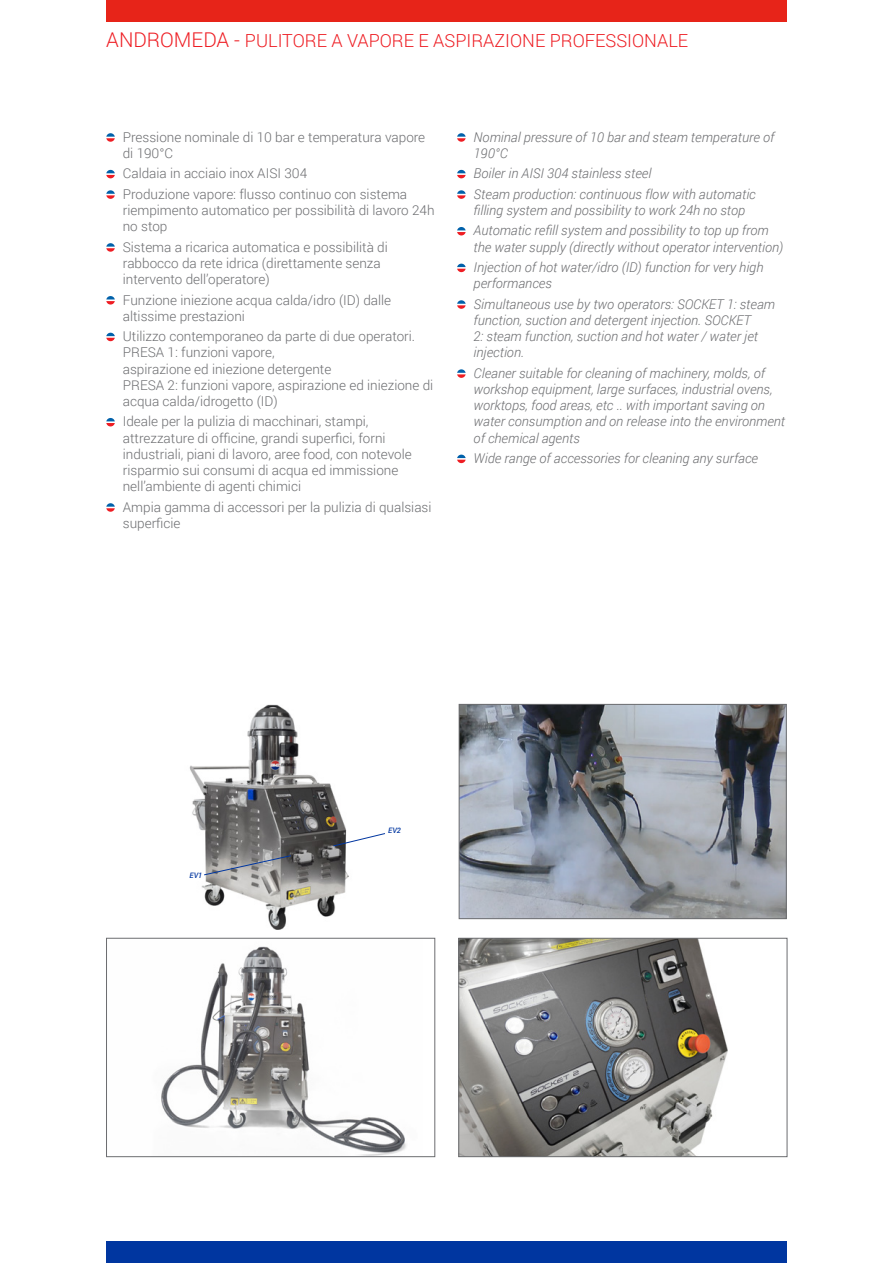
<style>
.page{position:relative;width:893px;height:1263px;background:#fff}
.page>*{position:absolute;margin:0;border:0;box-sizing:border-box;transform-origin:0 0}
.RIFERIMENTO_CAPITOLO{font:300 18px "Roboto";color:#ee1d23}
.t1{font:300 13.5px/16.2px "Roboto";color:#6c6d70}
.t2{font:italic 300 13.5px/16.2px "Roboto";color:#6c6d70}
.t3{font:italic 500 7.5px "Roboto";color:#0036a0}
.s1{font-size:20.4px}
</style>
<div class="page">
<div style="left:106px;top:0;width:681px;height:21px;background:#e72419"></div>
<div style="left:106px;top:1242px;width:681px;height:21px;background:#0036a0"></div>
<img style="left:189px;top:704px;width:160px;height:226px">
<img style="left:460px;top:940px;width:268px;height:215px">
<div style="left:458px;top:938px;width:329px;height:219px;border:1px solid #6c6d70"></div>
<img style="left:161px;top:946px;width:246px;height:209px">
<div style="left:106px;top:938px;width:329px;height:219px;border:1px solid #6c6d70"></div>
<img style="left:461px;top:706px;width:324px;height:211px">
<div style="left:459px;top:704px;width:328px;height:215px;border:1px solid #6c6d70"></div>
<svg style="left:203px;top:855px;width:89px;height:21px;background:#96979a"></svg>
<svg style="left:333px;top:833px;width:52px;height:14px"></svg>
<svg style="left:106px;top:133px;width:9px;height:9px"></svg>
<svg style="left:106px;top:170px;width:9px;height:8px"></svg>
<svg style="left:106px;top:190px;width:9px;height:9px"></svg>
<svg style="left:106px;top:243px;width:9px;height:9px"></svg>
<svg style="left:106px;top:296px;width:9px;height:9px"></svg>
<svg style="left:106px;top:333px;width:9px;height:8px"></svg>
<svg style="left:106px;top:418px;width:9px;height:8px"></svg>
<svg style="left:106px;top:503px;width:9px;height:9px"></svg>
<svg style="left:457px;top:133px;width:9px;height:9px"></svg>
<svg style="left:457px;top:170px;width:9px;height:8px"></svg>
<svg style="left:457px;top:190px;width:9px;height:9px"></svg>
<svg style="left:457px;top:227px;width:9px;height:8px"></svg>
<svg style="left:457px;top:264px;width:9px;height:8px"></svg>
<svg style="left:457px;top:300px;width:9px;height:9px"></svg>
<svg style="left:457px;top:369px;width:9px;height:9px"></svg>
<svg style="left:457px;top:455px;width:9px;height:8px"></svg>
<p class="RIFERIMENTO_CAPITOLO" style="left:106px;top:28px;width:583px"><span class="s1">ANDROMEDA -</span> PULITORE A VAPORE E ASPIRAZIONE PROFESSIONALE</p>
<p class="t1" style="left:123px;top:128px;width:304px">Pressione nominale di 10 bar e temperatura vapore di 190°C</p>
<p class="t1" style="left:123px;top:165px;width:186px">Caldaia in acciaio inox AISI 304</p>
<p class="t1" style="left:123px;top:185px;width:313px">Produzione vapore: flusso continuo con sistema riempimento automatico per possibilità di lavoro 24h no stop</p>
<p class="t1" style="left:123px;top:238px;width:266px">Sistema a ricarica automatica e possibilità di rabbocco da rete idrica (direttamente senza intervento dell’operatore)</p>
<p class="t1" style="left:123px;top:291px;width:270px">Funzione iniezione acqua calda/idro (ID) dalle altissime prestazioni</p>
<p class="t1" style="left:123px;top:328px;width:312px">Utilizzo contemporaneo da parte di due operatori.<br>PRESA 1: funzioni vapore,<br>aspirazione ed iniezione detergente<br>PRESA 2: funzioni vapore, aspirazione ed iniezione di acqua calda/idrogetto (ID)</p>
<p class="t1" style="left:123px;top:413px;width:291px">Ideale per la pulizia di macchinari, stampi, attrezzature di officine, grandi superfici, forni industriali, piani di lavoro, aree food, con notevole risparmio sui consumi di acqua ed immissione nell’ambiente di agenti chimici</p>
<p class="t1" style="left:123px;top:498px;width:310px">Ampia gamma di accessori per la pulizia di qualsiasi superficie</p>
<p class="t2" style="left:474px;top:128px;width:302px">Nominal pressure of 10 bar and steam temperature of<br>190°C</p>
<p class="t2" style="left:474px;top:165px;width:179px">Boiler in AISI 304 stainless steel</p>
<p class="t2" style="left:474px;top:185px;width:284px">Steam production: continuous flow with automatic filling system and possibility to work 24h no stop</p>
<p class="t2" style="left:474px;top:222px;width:311px">Automatic refill system and possibility to top up from the water supply (directly without operator intervention)</p>
<p class="t2" style="left:474px;top:259px;width:291px">Injection of hot water/idro (ID) function for very high performances</p>
<p class="t2" style="left:474px;top:295px;width:303px">Simultaneous use by two operators: SOCKET 1: steam function, suction and detergent injection. SOCKET<br>2: steam function, suction and hot water / water jet injection.</p>
<p class="t2" style="left:474px;top:364px;width:313px">Cleaner suitable for cleaning of machinery, molds, of workshop equipment, large surfaces, industrial ovens, worktops, food areas, etc .. with important saving on water consumption and on release into the environment of chemical agents</p>
<p class="t2" style="left:474px;top:450px;width:286px">Wide range of accessories for cleaning any surface</p>
<p class="t3" style="left:190px;top:870px;width:14px">EV1</p>
<p class="t3" style="left:388px;top:825px;width:14px">EV2</p>
</div>
